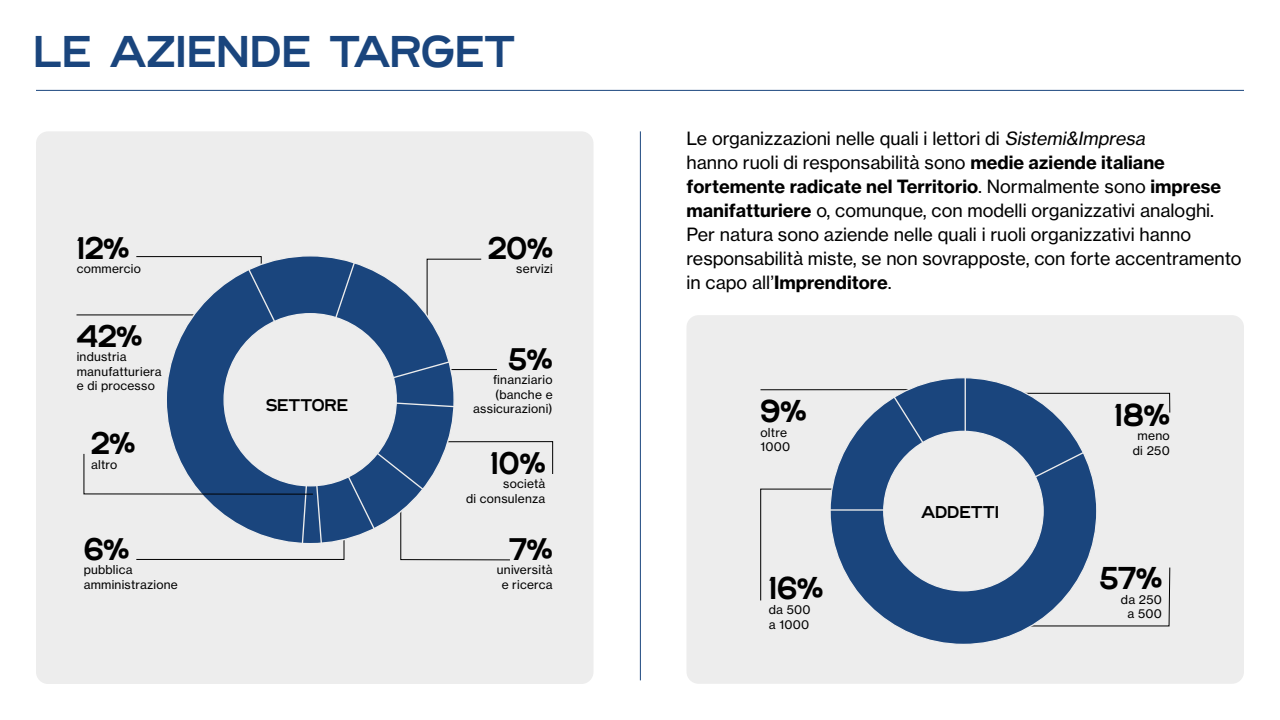
<style>
.page{position:relative;width:1280px;height:720px;background:#fff}
.page>*{position:absolute;margin:0;border:0;box-sizing:border-box;transform-origin:0 0}
.t1{font:45.7px "Gridstar";color:#1a457d}
.t2{font:32.5px "Gridstar";color:#000}
.t3{font:32.1px "Gridstar";color:#000}
.t4{font:18px/24px "N Haas Grotesk TX Pro 55 Rg";color:#000}
.t5{font:18px "N Haas Grotesk TX Pro 75 Bd";color:#000}
.t6{font:17.6px "Gridstar";color:#000}
.t7{font:17.4px "Gridstar";color:#000}
.t8{font:12.2px/14.6px "N Haas Grotesk TX Pro 55 Rg";letter-spacing:.02em;color:#000}
.t9{font:12px/14.5px "N Haas Grotesk TX Pro 55 Rg";letter-spacing:.02em;color:#000}
.s1{font-style:italic}
.s2{font-family:"N Haas Grotesk TX Pro 75 Bd"}
.s3{font-family:"N Haas Grotesk TX Pro 55 Rg"}
</style>
<div class="page">
<hr style="left:36px;top:90px;width:1208px;height:1px;background:#1a457d">
<div style="left:36px;top:131px;width:558px;height:553px;background:#ededed;border-radius:12px"></div>
<div style="left:686px;top:315px;width:558px;height:369px;background:#ededed;border-radius:12px"></div>
<hr style="left:640px;top:131px;width:1px;height:549px;background:#1a457d">
<svg style="left:1098px;top:393px;width:72px;height:20px"></svg>
<svg style="left:1098px;top:567px;width:72px;height:59px"></svg>
<svg style="left:760px;top:489px;width:69px;height:112px"></svg>
<svg style="left:455px;top:259px;width:27px;height:1px"></svg>
<hr style="left:77px;top:315px;width:180px;height:1px;background:#000">
<div style="left:397px;top:441px;width:156px;height:33px;border:1px solid #000"></div>
<svg style="left:829px;top:378px;width:269px;height:266px"></svg>
<hr style="left:965px;top:377px;width:1px;height:60px;background:#ededed">
<svg style="left:760px;top:389px;width:173px;height:68px"></svg>
<hr style="left:825px;top:509px;width:67px;height:2px;background:#ededed">
<svg style="left:1032px;top:446px;width:62px;height:33px;background:#3d618f"></svg>
<svg style="left:173px;top:256px;width:282px;height:103px"></svg>
<svg style="left:330px;top:257px;width:27px;height:75px"></svg>
<svg style="left:136px;top:256px;width:145px;height:78px"></svg>
<svg style="left:83px;top:359px;width:427px;height:201px"></svg>
<h1 class="t1" style="left:33px;top:22px;width:484px">LE AZIENDE TARGET</h1>
<h3 class="t3" style="left:77px;top:227px;width:54px">12%</h3>
<p class="t9" style="left:77px;top:261px;width:66px">commercio</p>
<h3 class="t3" style="left:77px;top:315px;width:67px">42%</h3>
<p class="t9" style="left:77px;top:349px;width:86px">industria manufatturiera e di processo</p>
<h3 class="t3" style="left:91px;top:422px;width:46px">2%</h3>
<p class="t9" style="left:91px;top:457px;width:28px">altro</p>
<h3 class="t3" style="left:84px;top:528px;width:47px">6%</h3>
<p class="t9" style="left:84px;top:563px;width:96px">pubblica amministrazione</p>
<p class="t7" style="left:266px;top:393px;width:84px">SETTORE</p>
<h3 class="t3" style="left:488px;top:227px;width:66px">20%</h3>
<p class="t9" style="left:516px;top:261px;width:38px">servizi</p>
<h3 class="t3" style="left:508px;top:338px;width:46px">5%</h3>
<p class="t9" style="left:473px;top:373px;width:81px;text-align:right">finanziario (banche e assicurazioni)</p>
<h3 class="t3" style="left:491px;top:442px;width:56px">10%</h3>
<p class="t9" style="left:466px;top:476px;width:81px;text-align:right">società<br>di consulenza</p>
<h3 class="t3" style="left:509px;top:528px;width:45px">7%</h3>
<p class="t9" style="left:497px;top:563px;width:57px;text-align:center">università e ricerca</p>
<p class="t4" style="left:686px;top:127px;width:480px">Le organizzazioni nelle quali i lettori di <span class="s1">Sistemi&amp;Impresa </span>hanno ruoli di responsabilità sono <span class="s2">medie aziende italiane</span></p>
<p class="t5" style="left:686px;top:175px;width:536px">fortemente radicate nel Territorio<span class="s3">. Normalmente sono</span> imprese</p>
<p class="t4" style="left:686px;top:199px;width:557px"><span class="s2">manifatturiere</span> o, comunque, con modelli organizzativi analoghi.<br>Per natura sono aziende nelle quali i ruoli organizzativi hanno responsabilità miste, se non sovrapposte, con forte accentramento</p>
<p class="t5" style="left:686px;top:271px;width:207px"><span class="s3">in capo all’</span>Imprenditore<span class="s3">.</span></p>
<h2 class="t2" style="left:760px;top:389px;width:47px">9%</h2>
<p class="t8" style="left:760px;top:425px;width:31px">oltre<br>1000</p>
<h2 class="t2" style="left:769px;top:567px;width:56px">16%</h2>
<p class="t8" style="left:769px;top:602px;width:43px">da 500 a 1000</p>
<p class="t6" style="left:921px;top:501px;width:79px">ADDETTI</p>
<h2 class="t2" style="left:1115px;top:393px;width:57px">18%</h2>
<p class="t8" style="left:1133px;top:428px;width:38px;text-align:center">meno di 250</p>
<h2 class="t2" style="left:1099px;top:557px;width:64px">57%</h2>
<p class="t8" style="left:1121px;top:592px;width:43px;text-align:center">da 250 a 500</p>
</div>
